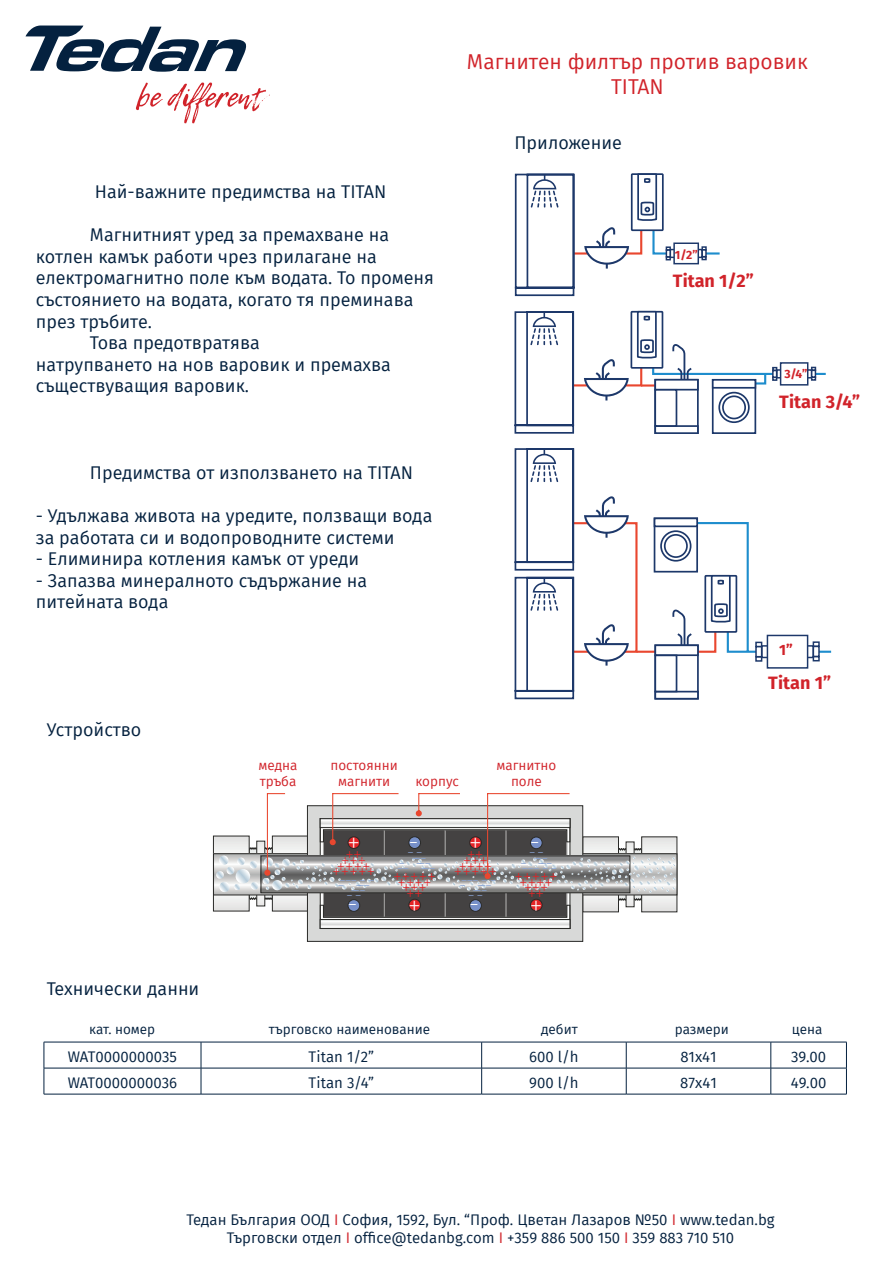
<style>
.page{position:relative;width:893px;height:1263px;background:#fff}
.page>*{position:absolute;margin:0;border:0;box-sizing:border-box;transform-origin:0 0}
.t1{font:21px "Fira Sans";color:#d1232a}
.t2{font:300 20.25px "Roboto";color:#fff;scale:1.42 1}
.t3{font:300 19.05px "Roboto";color:#fff}
.t4{font:18px/21.6px "Fira Sans";color:#04213f}
.t5{font:700 18px "Fira Sans";color:#d1232a}
.t6{font:15px "Fira Sans";color:#04213f}
.t7{font:700 15px "Fira Sans";color:#d1232a}
.t8{font:300 14.25px "Roboto";color:#8aa5d5;scale:1.42 1}
.t9{font:13.5px "Fira Sans";color:#04213f}
.t10{font:13.5px "Fira Sans";color:#d1232a}
.t11{font:300 13.5px/11.4px "Roboto";color:#e42326;scale:.92 1}
.t12{font:700 12px "Fira Sans";color:#d1232a}
.s1{font-size:13.5px;color:#e42326}
.s2{color:#d1232a}
</style>
<div class="page">
<svg style="left:136px;top:83px;width:134px;height:40px"></svg>
<svg style="left:26px;top:26px;width:221px;height:46px"></svg>
<svg style="left:514px;top:173px;width:206px;height:124px"></svg>
<svg style="left:514px;top:310px;width:312px;height:124px"></svg>
<div style="left:655px;top:380px;width:43px;height:53px;background:#fff"></div>
<div style="left:654px;top:379px;width:45px;height:55px;border:2px solid #1d386a"></div>
<div style="left:654px;top:379px;width:45px;height:11px;border:2px solid #1d386a"></div>
<div style="left:654px;top:425px;width:45px;height:9px;border:2px solid #1d386a"></div>
<div style="left:654px;top:389px;width:23px;height:38px;border:2px solid #1d386a"></div>
<div style="left:713px;top:380px;width:42px;height:53px;background:#fff"></div>
<div style="left:712px;top:379px;width:44px;height:55px;border:2px solid #1d386a"></div>
<div style="left:712px;top:379px;width:44px;height:10px;border:2px solid #1d386a"></div>
<svg style="left:719px;top:393px;width:30px;height:29px"></svg>
<div style="left:718px;top:392px;width:32px;height:31px;border:2px solid #1d386a;border-radius:50%"></div>
<div style="left:723px;top:396px;width:22px;height:23px;background:#fff;border-radius:50%"></div>
<div style="left:722px;top:395px;width:24px;height:24px;border:2px solid #1d386a;border-radius:50%"></div>
<svg style="left:514px;top:448px;width:318px;height:252px"></svg>
<div style="left:307px;top:805px;width:276px;height:137px;background:#d8d9d8;border:1px solid #2a2a28"></div>
<svg style="left:481px;top:1043px;width:1px;height:51px"></svg>
<hr style="left:44px;top:1042px;width:157px;height:1px;background:#04213f">
<hr style="left:201px;top:1042px;width:281px;height:1px;background:#04213f">
<hr style="left:482px;top:1042px;width:144px;height:1px;background:#04213f">
<hr style="left:626px;top:1042px;width:145px;height:1px;background:#04213f">
<hr style="left:771px;top:1042px;width:76px;height:1px;background:#04213f">
<hr style="left:44px;top:1068px;width:157px;height:1px;background:#04213f">
<svg style="left:44px;top:1042px;width:1px;height:52px"></svg>
<hr style="left:201px;top:1068px;width:281px;height:1px;background:#04213f">
<svg style="left:201px;top:1042px;width:1px;height:52px"></svg>
<hr style="left:482px;top:1068px;width:144px;height:1px;background:#04213f">
<hr style="left:626px;top:1068px;width:145px;height:1px;background:#04213f">
<svg style="left:626px;top:1042px;width:1px;height:52px"></svg>
<hr style="left:771px;top:1068px;width:76px;height:1px;background:#04213f">
<svg style="left:771px;top:1042px;width:1px;height:52px"></svg>
<svg style="left:846px;top:1042px;width:1px;height:52px"></svg>
<hr style="left:44px;top:1094px;width:157px;height:1px;background:#04213f">
<hr style="left:201px;top:1094px;width:281px;height:1px;background:#04213f">
<hr style="left:482px;top:1094px;width:144px;height:1px;background:#04213f">
<hr style="left:626px;top:1094px;width:145px;height:1px;background:#04213f">
<hr style="left:771px;top:1094px;width:76px;height:1px;background:#04213f">
<svg style="left:213px;top:793px;width:465px;height:136px"></svg>
<p class="t1" style="left:467px;top:46px;width:342px">Магнитен филтър против варовик</p>
<p class="t1" style="left:611px;top:71px;width:54px">TITAN</p>
<p class="t4" style="left:95px;top:181px;width:293px">Най-важните предимства на TITAN</p>
<p class="t4" style="left:90px;top:224px;width:301px">Магнитният уред за премахване на</p>
<p class="t4" style="left:36px;top:245px;width:343px">котлен камък работи чрез прилагане на</p>
<p class="t4" style="left:36px;top:267px;width:400px">електромагнитно поле към водата. То променя</p>
<p class="t4" style="left:36px;top:289px;width:379px">състоянието на водата, когато тя преминава</p>
<p class="t4" style="left:36px;top:310px;width:118px">през тръбите.</p>
<p class="t4" style="left:90px;top:332px;width:171px">Това предотвратява</p>
<p class="t4" style="left:36px;top:353px;width:357px">натрупването на нов варовик и премахва съществуващия варовик.</p>
<p class="t4" style="left:90px;top:461px;width:325px">Предимства от използването на TITAN</p>
<p class="t4" style="left:36px;top:505px;width:398px">- Удължава живота на уредите, ползващи вода за работата си и водопроводните системи</p>
<p class="t4" style="left:36px;top:548px;width:325px">- Елиминира котления камък от уреди</p>
<p class="t4" style="left:36px;top:569px;width:333px">- Запазва минералното съдържание на питейната вода</p>
<p class="t4" style="left:514px;top:131px;width:109px">Приложение</p>
<p class="t4" style="left:47px;top:718px;width:96px">Устройство</p>
<p class="t10" style="left:259px;top:755px;width:40px">медна</p>
<p class="t10" style="left:260px;top:771px;width:38px">тръба</p>
<p class="t10" style="left:330px;top:755px;width:69px">постоянни</p>
<p class="t10" style="left:338px;top:771px;width:54px">магнити</p>
<p class="t10" style="left:415px;top:771px;width:45px">корпус</p>
<p class="t10" style="left:496px;top:755px;width:62px">магнитно</p>
<p class="t10" style="left:511px;top:771px;width:32px">поле</p>
<p class="t3" style="left:348px;top:829px;width:12px">+</p>
<p class="t2" style="left:409px;top:827px;width:7px">-</p>
<p class="t3" style="left:470px;top:829px;width:12px">+</p>
<p class="t2" style="left:531px;top:827px;width:7px">-</p>
<p class="t8" style="left:374px;top:890px;width:31px;rotate:-180deg">-- ---<span class="s1">+</span></p>
<p class="t8" style="left:344px;top:896px;width:6px;rotate:-180deg">-</p>
<p class="t8" style="left:370px;top:898px;width:15px;rotate:-180deg">------</p>
<p class="t8" style="left:361px;top:906px;width:12px;rotate:-180deg">--</p>
<p class="t11" style="left:409px;top:883px;width:18px;rotate:-180deg">++</p>
<p class="t11" style="left:427px;top:883px;width:9px;rotate:-180deg">+</p>
<p class="t11" style="left:422px;top:900px;width:28px;rotate:-180deg">++ +++</p>
<p class="t11" style="left:431px;top:891px;width:32px;rotate:-180deg">+ +</p>
<p class="t11" style="left:426px;top:894px;width:18px;rotate:-180deg">++</p>
<p class="t8" style="left:496px;top:890px;width:31px;rotate:-180deg">-- ---<span class="s1">+</span></p>
<p class="t8" style="left:466px;top:896px;width:6px;rotate:-180deg">-</p>
<p class="t8" style="left:491px;top:898px;width:15px;rotate:-180deg">------</p>
<p class="t8" style="left:483px;top:906px;width:12px;rotate:-180deg">--</p>
<p class="t11" style="left:557px;top:894px;width:37px;line-height:10.9px;text-align:center;rotate:-180deg">++ ++++</p>
<p class="t11" style="left:544px;top:900px;width:28px;rotate:-180deg">++ +++</p>
<p class="t11" style="left:552px;top:891px;width:32px;rotate:-180deg">+ +</p>
<p class="t2" style="left:348px;top:890px;width:7px">-</p>
<p class="t3" style="left:409px;top:892px;width:12px">+</p>
<p class="t2" style="left:470px;top:890px;width:7px">-</p>
<p class="t3" style="left:531px;top:892px;width:12px">+</p>
<p class="t12" style="left:675px;top:244px;width:25px">1/2”</p>
<p class="t5" style="left:673px;top:265px;width:82px">Titan 1/2”</p>
<p class="t12" style="left:784px;top:363px;width:25px">3/4”</p>
<p class="t5" style="left:779px;top:387px;width:83px">Titan 3/4”</p>
<p class="t7" style="left:779px;top:637px;width:15px">1”</p>
<p class="t5" style="left:768px;top:667px;width:64px">Titan 1”</p>
<p class="t4" style="left:47px;top:977px;width:154px">Технически данни</p>
<p class="t9" style="left:89px;top:1019px;width:67px">кат. номер</p>
<p class="t9" style="left:269px;top:1019px;width:163px">търговско наименование</p>
<p class="t9" style="left:541px;top:1019px;width:38px">дебит</p>
<p class="t9" style="left:675px;top:1019px;width:56px">размери</p>
<p class="t9" style="left:792px;top:1019px;width:32px">цена</p>
<p class="t6" style="left:68px;top:1046px;width:111px">WAT0000000035</p>
<p class="t6" style="left:308px;top:1046px;width:67px">Titan 1/2”</p>
<p class="t6" style="left:529px;top:1046px;width:51px">600 l/h</p>
<p class="t6" style="left:680px;top:1046px;width:38px">81x41</p>
<p class="t6" style="left:791px;top:1046px;width:37px">39.00</p>
<p class="t6" style="left:68px;top:1072px;width:111px">WAT0000000036</p>
<p class="t6" style="left:308px;top:1072px;width:67px">Titan 3/4”</p>
<p class="t6" style="left:529px;top:1072px;width:51px">900 l/h</p>
<p class="t6" style="left:680px;top:1072px;width:38px">87x41</p>
<p class="t6" style="left:791px;top:1072px;width:37px">49.00</p>
<p class="t6" style="left:187px;top:1209px;width:590px">Тедан България ООД <span class="s2">I</span> София, 1592, Бул. “Проф. Цветан Лазаров №50 <span class="s2">I</span> www.tedan.bg</p>
<p class="t6" style="left:227px;top:1227px;width:509px">Търговски отдел <span class="s2">I</span> office@tedanbg.com <span class="s2">I</span> +359 886 500 150 <span class="s2">I</span> 359 883 710 510</p>
</div>
